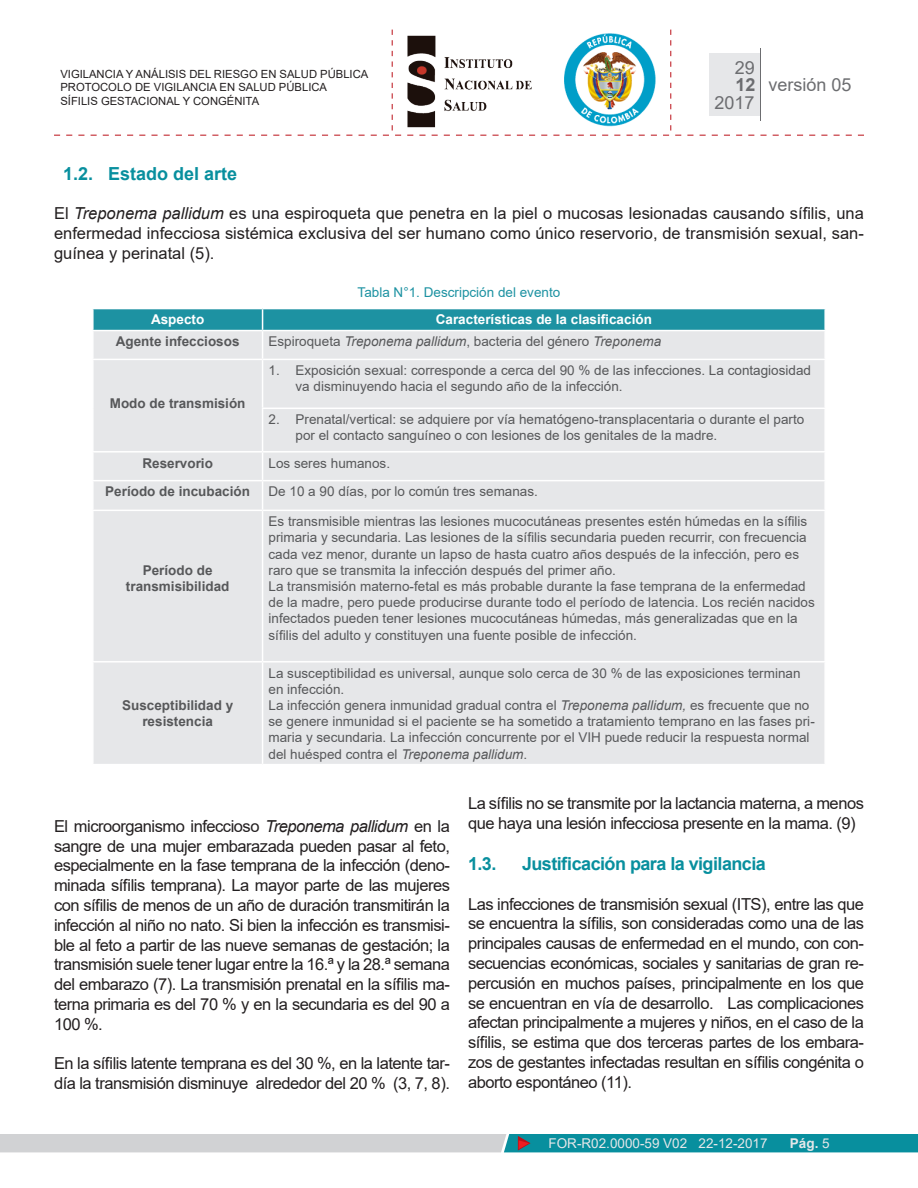
<style>
.page{position:relative;width:918px;height:1188px;background:#fff}
.page>*{position:absolute;margin:0;border:0;box-sizing:border-box;transform-origin:0 0}
.subtitulo1{font:700 18px "Arial";letter-spacing:-.03em;color:#088f9e}
.body_text{font:700 18px "Arial";color:#088f9e}
.t1{font:18px/35.2px "Arial";color:#6c6d70;text-align:right}
.t2{font:700 18px "Arial";color:#6c6d70}
.body_text-2{font:16.5px/19.8px "Arial";letter-spacing:-.03em;color:#231f20;text-align:justify}
.t3{font:13.5px/16.2px "Arial";color:#57585a}
.t4{font:700 13.5px "Arial";color:#57585a}
.t5{font:700 13.5px "Arial";color:#fff}
.titulo_tablas{font:13.5px "Arial";color:#1d92a2}
.t6{font:13.5px "Arial";color:#e6e7e9}
.t7{font:700 13.5px "Arial";color:#e6e7e9}
.t8{font:11.25px/13.5px "Arial";color:#231f20}
.s1{font-style:italic}
.s2{font-weight:400}
</style>
<div class="page">
<svg style="left:54px;top:30px;width:810px;height:106px"></svg>
<div style="left:710px;top:54px;width:50px;height:62px;background:#e6e7e9"></div>
<hr style="left:760px;top:48px;width:1px;height:72px;background:#6c6d70">
<svg style="left:0;top:1134px;width:918px;height:18px;background:#78b3bb"></svg>
<img style="left:396px;top:30px;width:270px;height:100px">
<div style="left:94px;top:360px;width:730px;height:404px;background:#e6e7e9"></div>
<svg style="left:93px;top:309px;width:732px;height:50px;background:#93c4cc"></svg>
<hr style="left:262px;top:360px;width:1px;height:48px;background:#fff">
<hr style="left:262px;top:409px;width:1px;height:42px;background:#fff">
<svg style="left:262px;top:453px;width:1px;height:57px"></svg>
<hr style="left:262px;top:511px;width:1px;height:150px;background:#fff">
<hr style="left:262px;top:663px;width:1px;height:101px;background:#fff">
<hr style="left:92px;top:451px;width:171px;height:2px;background:#fff">
<hr style="left:92px;top:480px;width:171px;height:1px;background:#fff">
<hr style="left:92px;top:510px;width:171px;height:1px;background:#fff">
<hr style="left:92px;top:661px;width:171px;height:2px;background:#fff">
<hr style="left:824px;top:331px;width:2px;height:28px;background:#fff">
<hr style="left:263px;top:330px;width:563px;height:1px;background:#fff">
<hr style="left:262px;top:408px;width:564px;height:1px;background:#fff">
<hr style="left:263px;top:451px;width:563px;height:2px;background:#fff">
<hr style="left:263px;top:480px;width:563px;height:1px;background:#fff">
<hr style="left:263px;top:510px;width:563px;height:1px;background:#fff">
<hr style="left:263px;top:661px;width:563px;height:2px;background:#fff">
<p class="t8" style="left:60px;top:67px;width:310px">VIGILANCIA Y ANÁLISIS DEL RIESGO EN SALUD PÚBLICA<br>PROTOCOLO DE VIGILANCIA EN SALUD PÚBLICA<br>SÍFILIS GESTACIONAL Y CONGÉNITA</p>
<p class="t1" style="left:714px;top:50px;width:42px">29<br>2017</p>
<p class="t2" style="left:735px;top:72px;width:22px">12</p>
<p class="t1" style="left:769px;top:67px;width:85px">versión 05</p>
<p class="body_text" style="left:63px;top:161px;width:175px">1.2. Estado del arte</p>
<p class="body_text-2" style="left:54px;top:203px;width:811px">El <span class="s1">Treponema pallidum</span> es una espiroqueta que penetra en la piel o mucosas lesionadas causando sífilis, una enfermedad infecciosa sistémica exclusiva del ser humano como único reservorio, de transmisión sexual, san&shy;guínea y perinatal (5).</p>
<p class="titulo_tablas" style="left:358px;top:283px;width:204px">Tabla N°1. Descripción del evento</p>
<p class="t5" style="left:151px;top:310px;width:55px">Aspecto</p>
<p class="t5" style="left:436px;top:310px;width:218px">Características de la clasificación</p>
<p class="t4" style="left:116px;top:332px;width:125px">Agente infecciosos</p>
<p class="t3" style="left:269px;top:333px;width:394px">Espiroqueta <span class="s1">Treponema pallidum</span>, bacteria del género <span class="s1">Treponema</span></p>
<p class="t4" style="left:110px;top:393px;width:137px">Modo de transmisión</p>
<p class="t3" style="left:296px;top:362px;width:517px;text-indent:-27px">1. Exposición sexual: corresponde a cerca del 90 % de las infecciones. La contagiosidad va disminuyendo hacia el segundo año de la infección.</p>
<p class="t3" style="left:296px;top:411px;width:510px;text-indent:-27px">2. Prenatal/vertical: se adquiere por vía hematógeno-transplacentaria o durante el parto por el contacto sanguíneo o con lesiones de los genitales de la madre.</p>
<p class="t4" style="left:142px;top:453px;width:72px">Reservorio</p>
<p class="t3" style="left:269px;top:455px;width:123px">Los seres humanos.</p>
<p class="t4" style="left:105px;top:482px;width:146px">Período de incubación</p>
<p class="t3" style="left:269px;top:484px;width:271px">De 10 a 90 días, por lo común tres semanas.</p>
<p class="t4" style="left:143px;top:561px;width:71px">Período de</p>
<p class="t4" style="left:126px;top:577px;width:105px">transmisibilidad</p>
<p class="t3" style="left:269px;top:513px;width:540px">Es transmisible mientras las lesiones mucocutáneas presentes estén húmedas en la sífilis primaria y secundaria. Las lesiones de la sífilis secundaria pueden recurrir, con frecuencia cada vez menor, durante un lapso de hasta cuatro años después de la infección, pero es raro que se transmita la infección después del primer año.</p>
<p class="t3" style="left:269px;top:578px;width:548px">La transmisión materno-fetal es más probable durante la fase temprana de la enfermedad de la madre, pero puede producirse durante todo el período de latencia. Los recién nacidos infectados pueden tener lesiones mucocutáneas húmedas, más generalizadas que en la sífilis del adulto y constituyen una fuente posible de infección.</p>
<p class="t3" style="left:269px;top:665px;width:533px">La susceptibilidad es universal, aunque solo cerca de 30 % de las exposiciones terminan en infección.</p>
<p class="t3" style="left:269px;top:697px;width:548px">La infección genera inmunidad gradual contra el <span class="s1">Treponema pallidum,</span> es frecuente que no se genere inmunidad si el paciente se ha sometido a tratamiento temprano en las fases pri&shy;maria y secundaria. La infección concurrente por el VIH puede reducir la respuesta normal del huésped contra el <span class="s1">Treponema pallidum</span>.</p>
<p class="body_text-2" style="left:468px;top:793px;width:397px">La sífilis no se transmite por la lactancia materna, a menos que haya una lesión infecciosa presente en la mama. (9)</p>
<p class="subtitulo1" style="left:468px;top:851px;width:30px">1.3.</p>
<p class="subtitulo1" style="left:522px;top:851px;width:245px">Justificación para la vigilancia</p>
<p class="body_text-2" style="left:468px;top:894px;width:398px">Las infecciones de transmisión sexual (ITS), entre las que se encuentra la sífilis, son consideradas como una de las principales causas de enfermedad en el mundo, con con&shy;secuencias económicas, sociales y sanitarias de gran re&shy;percusión en muchos países, principalmente en los que se encuentran en vía de desarrollo. Las complicaciones afectan principalmente a mujeres y niños, en el caso de la sífilis, se estima que dos terceras partes de los embara&shy;zos de gestantes infectadas resultan en sífilis congénita o aborto espontáneo (11).</p>
<p class="t4" style="left:122px;top:696px;width:113px">Susceptibilidad y</p>
<p class="t4" style="left:142px;top:712px;width:72px">resistencia</p>
<p class="body_text-2" style="left:54px;top:816px;width:397px">El microorganismo infeccioso <span class="s1">Treponema pallidum</span> en la sangre de una mujer embarazada pueden pasar al feto, especialmente en la fase temprana de la infección (deno&shy;minada sífilis temprana). La mayor parte de las mujeres con sífilis de menos de un año de duración transmitirán la infección al niño no nato. Si bien la infección es transmisi&shy;ble al feto a partir de las nueve semanas de gestación; la transmisión suele tener lugar entre la 16.ª y la 28.ª semana del embarazo (7). La transmisión prenatal en la sífilis ma&shy;terna primaria es del 70 % y en la secundaria es del 90 a 100 %.</p>
<p class="body_text-2" style="left:54px;top:1054px;width:397px">En la sífilis latente temprana es del 30 %, en la latente tar&shy;día la transmisión disminuye alrededor del 20 % (3, 7, 8).</p>
<p class="t6" style="left:549px;top:1134px;width:221px">FOR-R02.0000-59 V02 22-12-2017</p>
<p class="t7" style="left:790px;top:1134px;width:41px">Pág. <span class="s2">5</span></p>
</div>
